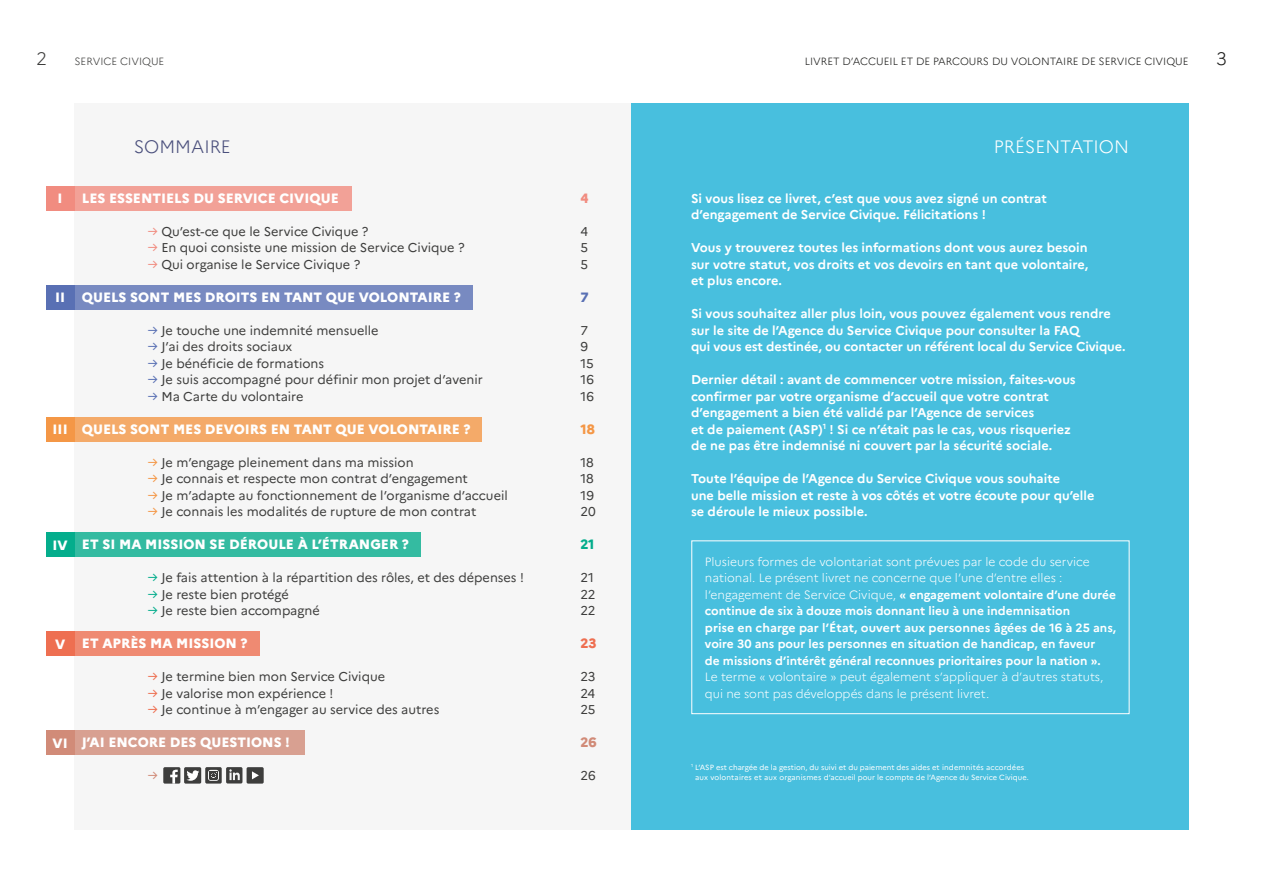
<style>
.page{position:relative;width:1263px;height:893px;background:#fff}
.page>*{position:absolute;margin:0;border:0;box-sizing:border-box;transform-origin:0 0}
.t1{font:300 18px "Marianne";color:#fff}
.t2{font:300 18px "Marianne";color:#4a4f7c}
.t3{font:300 18px "Marianne";color:#3d3d3c}
.t4{font:300 18px "Marianne";color:#1d1d1b}
.t5{font:800 13.5px "Marianne";color:#fff}
.t6{font:800 13.5px "Marianne";color:#f49746}
.t7{font:800 13.5px "Marianne";color:#04ad8c}
.t8{font:800 13.5px "Marianne";color:#ee6f51}
.t9{font:800 13.5px "Marianne";color:#d18b78}
.t10{font:800 13.5px "Marianne";color:#f18c80}
.t11{font:800 13.5px "Marianne";color:#5970b4}
.t12{font:700 12.75px/16.5px "Marianne";color:#fff}
.t13{font:12.75px "Marianne";color:#3d3d3c}
.t14{font:12.75px "Marianne";color:#d18b78}
.t15{font:700 12px/16.5px "Marianne";color:#fff}
.t16{font:300 10.5px "Marianne";color:#1d1d1b}
.t17{font:300 10.5px "Marianne";color:#3d3d3c}
.t18{font:7.5px/10.5px "Marianne";color:#fff}
.s1{color:#f18c80}
.s2{color:#5970b4}
.s3{color:#f49746}
.s4{color:#04ad8c}
.s5{color:#ee6f51}
.s6{font-weight:300}
</style>
<div class="page">
<div style="left:74px;top:104px;width:557px;height:726px;background:#f6f6f6"></div>
<div style="left:74px;top:186px;width:278px;height:24px;background:#f2a197"></div>
<div style="left:74px;top:285px;width:398px;height:24px;background:#788ac1"></div>
<div style="left:74px;top:417px;width:408px;height:24px;background:#f4aa69"></div>
<div style="left:74px;top:532px;width:347px;height:25px;background:#34bba1"></div>
<div style="left:74px;top:632px;width:186px;height:24px;background:#ef8a72"></div>
<div style="left:74px;top:730px;width:231px;height:25px;background:#d8a091"></div>
<div style="left:46px;top:186px;width:28px;height:24px;background:#f18c80"></div>
<div style="left:46px;top:285px;width:28px;height:24px;background:#5970b4"></div>
<div style="left:46px;top:417px;width:28px;height:24px;background:#f49746"></div>
<div style="left:46px;top:532px;width:28px;height:25px;background:#04ad8c"></div>
<div style="left:46px;top:632px;width:28px;height:24px;background:#ee6f51"></div>
<div style="left:46px;top:730px;width:28px;height:25px;background:#d18b78"></div>
<div style="left:631px;top:104px;width:557px;height:726px;background:#48bfde"></div>
<div style="left:691px;top:540px;width:438px;height:174px;border:1px solid #fff"></div>
<div style="left:163px;top:767px;width:17px;height:17px;background:#3d3d3c;border-radius:2px"></div>
<svg style="left:170px;top:770px;width:8px;height:14px"></svg>
<svg style="left:205px;top:767px;width:37px;height:17px"></svg>
<div style="left:184px;top:767px;width:17px;height:17px;background:#3d3d3c;border-radius:2px"></div>
<svg style="left:186px;top:770px;width:13px;height:11px"></svg>
<div style="left:247px;top:767px;width:17px;height:17px;background:#3d3d3c;border-radius:2px"></div>
<svg style="left:252px;top:771px;width:7px;height:8px"></svg>
<h1 class="t3" style="left:36px;top:47px;width:12px">2</h1>
<p class="t17" style="left:74px;top:54px;width:91px">SERVICE CIVIQUE</p>
<p class="t16" style="left:805px;top:54px;width:385px">LIVRET D’ACCUEIL ET DE PARCOURS DU VOLONTAIRE DE SERVICE CIVIQUE</p>
<h1 class="t4" style="left:1216px;top:47px;width:12px">3</h1>
<p class="t5" style="left:58px;top:190px;width:7px">I</p>
<p class="t5" style="left:55px;top:289px;width:12px">II</p>
<p class="t5" style="left:53px;top:421px;width:17px">III</p>
<p class="t5" style="left:53px;top:537px;width:17px">IV</p>
<p class="t5" style="left:55px;top:636px;width:12px">V</p>
<p class="t5" style="left:53px;top:735px;width:17px">VI</p>
<p class="t2" style="left:134px;top:136px;width:98px">SOMMAIRE</p>
<p class="t5" style="left:82px;top:189px;width:258px">LES ESSENTIELS DU SERVICE CIVIQUE</p>
<p class="t13" style="left:148px;top:223px;width:222px"><span class="s1">→</span> Qu’est-ce que le Service Civique ?</p>
<p class="t13" style="left:148px;top:240px;width:318px"><span class="s1">→</span> En quoi consiste une mission de Service Civique ?</p>
<p class="t13" style="left:148px;top:256px;width:214px"><span class="s1">→</span> Qui organise le Service Civique ?</p>
<p class="t5" style="left:82px;top:288px;width:380px">QUELS SONT MES DROITS EN TANT QUE VOLONTAIRE ?</p>
<p class="t13" style="left:148px;top:322px;width:232px"><span class="s2">→</span> Je touche une indemnité mensuelle</p>
<p class="t13" style="left:148px;top:339px;width:146px"><span class="s2">→</span> J’ai des droits sociaux</p>
<p class="t13" style="left:148px;top:355px;width:178px"><span class="s2">→</span> Je bénéficie de formations</p>
<p class="t13" style="left:148px;top:372px;width:337px"><span class="s2">→</span> Je suis accompagné pour définir mon projet d’avenir</p>
<p class="t13" style="left:148px;top:388px;width:157px"><span class="s2">→</span> Ma Carte du volontaire</p>
<p class="t5" style="left:82px;top:420px;width:390px">QUELS SONT MES DEVOIRS EN TANT QUE VOLONTAIRE ?</p>
<p class="t13" style="left:148px;top:454px;width:267px"><span class="s3">→</span> Je m’engage pleinement dans ma mission</p>
<p class="t13" style="left:148px;top:471px;width:322px"><span class="s3">→</span> Je connais et respecte mon contrat d’engagement</p>
<p class="t13" style="left:148px;top:487px;width:361px"><span class="s3">→</span> Je m’adapte au fonctionnement de l’organisme d’accueil</p>
<p class="t13" style="left:148px;top:504px;width:330px"><span class="s3">→</span> Je connais les modalités de rupture de mon contrat</p>
<p class="t5" style="left:82px;top:536px;width:329px">ET SI MA MISSION SE DÉROULE À L’ÉTRANGER ?</p>
<p class="t13" style="left:148px;top:570px;width:378px"><span class="s4">→</span> Je fais attention à la répartition des rôles, et des dépenses !</p>
<p class="t13" style="left:148px;top:586px;width:143px"><span class="s4">→</span> Je reste bien protégé</p>
<p class="t13" style="left:148px;top:603px;width:174px"><span class="s4">→</span> Je reste bien accompagné</p>
<p class="t5" style="left:82px;top:635px;width:167px">ET APRÈS MA MISSION ?</p>
<p class="t13" style="left:148px;top:669px;width:239px"><span class="s5">→</span> Je termine bien mon Service Civique</p>
<p class="t13" style="left:148px;top:685px;width:187px"><span class="s5">→</span> Je valorise mon expérience !</p>
<p class="t13" style="left:148px;top:702px;width:293px"><span class="s5">→</span> Je continue à m’engager au service des autres</p>
<p class="t5" style="left:82px;top:734px;width:210px">J’AI ENCORE DES QUESTIONS !</p>
<p class="t14" style="left:148px;top:768px;width:12px">→</p>
<p class="t10" style="left:580px;top:189px;width:10px">4</p>
<p class="t13" style="left:580px;top:223px;width:9px">4</p>
<p class="t13" style="left:580px;top:240px;width:9px">5</p>
<p class="t13" style="left:580px;top:256px;width:9px">5</p>
<p class="t11" style="left:580px;top:288px;width:10px">7</p>
<p class="t13" style="left:580px;top:322px;width:9px">7</p>
<p class="t13" style="left:580px;top:339px;width:9px">9</p>
<p class="t13" style="left:580px;top:355px;width:15px">15</p>
<p class="t13" style="left:580px;top:372px;width:15px">16</p>
<p class="t13" style="left:580px;top:388px;width:15px">16</p>
<p class="t6" style="left:580px;top:420px;width:16px">18</p>
<p class="t13" style="left:580px;top:454px;width:15px">18</p>
<p class="t13" style="left:580px;top:471px;width:15px">18</p>
<p class="t13" style="left:580px;top:487px;width:15px">19</p>
<p class="t13" style="left:580px;top:504px;width:17px">20</p>
<p class="t7" style="left:580px;top:536px;width:16px">21</p>
<p class="t13" style="left:580px;top:570px;width:15px">21</p>
<p class="t13" style="left:580px;top:586px;width:17px">22</p>
<p class="t13" style="left:580px;top:603px;width:17px">22</p>
<p class="t8" style="left:580px;top:635px;width:18px">23</p>
<p class="t13" style="left:580px;top:669px;width:17px">23</p>
<p class="t13" style="left:580px;top:685px;width:16px">24</p>
<p class="t13" style="left:580px;top:702px;width:17px">25</p>
<p class="t9" style="left:580px;top:734px;width:18px">26</p>
<p class="t13" style="left:580px;top:768px;width:17px">26</p>
<p class="t1" style="left:994px;top:136px;width:137px">PRÉSENTATION</p>
<p class="t12" style="left:691px;top:190px;width:357px">Si vous lisez ce livret, c’est que vous avez signé un contrat d’engagement de Service Civique. Félicitations !</p>
<p class="t12" style="left:691px;top:239px;width:399px;text-align:justify">Vous y trouverez toutes les informations dont vous aurez besoin sur votre statut, vos droits et vos devoirs en tant que volontaire, et plus encore.</p>
<p class="t12" style="left:691px;top:305px;width:436px">Si vous souhaitez aller plus loin, vous pouvez également vous rendre sur le site de l’Agence du Service Civique pour consulter la FAQ<br>qui vous est destinée, ou contacter un référent local du Service Civique.</p>
<p class="t12" style="left:691px;top:371px;width:386px">Dernier détail : avant de commencer votre mission, faites-vous confirmer par votre organisme d’accueil que votre contrat d’engagement a bien été validé par l’Agence de services<br>et de paiement (ASP)<sup>1</sup> ! Si ce n’était pas le cas, vous risqueriez de ne pas être indemnisé ni couvert par la sécurité sociale.</p>
<p class="t12" style="left:691px;top:470px;width:405px">Toute l’équipe de l’Agence du Service Civique vous souhaite<br>une belle mission et reste à vos côtés et votre écoute pour qu’elle se déroule le mieux possible.</p>
<p class="t15" style="left:705px;top:553px;width:413px"><span class="s6">Plusieurs formes de volontariat sont prévues par le code du service national. Le présent livret ne concerne que l’une d’entre elles : l’engagement de Service Civique,</span> « engagement volontaire d’une durée continue de six à douze mois donnant lieu à une indemnisation<br>prise en charge par l’État, ouvert aux personnes âgées de 16 à 25 ans, voire 30 ans pour les personnes en situation de handicap, en faveur<br>de missions d’intérêt général reconnues prioritaires pour la nation ».<br><span class="s6">Le terme « volontaire » peut également s’appliquer à d’autres statuts, qui ne sont pas développés dans le présent livret.</span></p>
<p class="t18" style="left:695px;top:762px;width:335px;text-indent:-4px"><sup>1</sup> L’ASP est chargée de la gestion, du suivi et du paiement des aides et indemnités accordées aux volontaires et aux organismes d’accueil pour le compte de l’Agence du Service Civique.</p>
</div>
